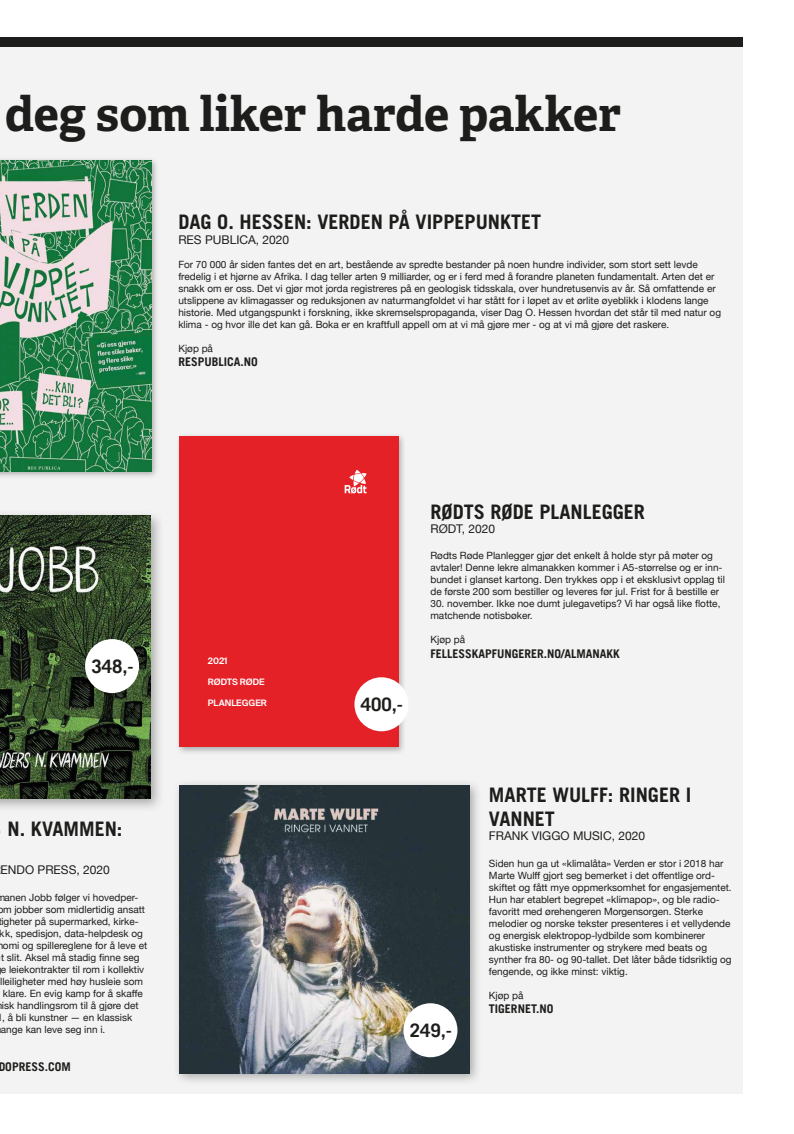
<style>
.page{position:relative;width:794px;height:1134px;background:#fff}
.page>*{position:absolute;margin:0;border:0;box-sizing:border-box;transform-origin:0 0}
.t1{font:700 48px "Adelle Basic";color:#1d1d1b}
.t2{font:700 20px/24px "Trade Gothic LT Std";color:#1d1d1b}
.t3{font:700 18.6px "Trade Gothic LT";color:#1d1d1b}
.t4{font:700 12px "Trade Gothic LT";color:#1d1d1b}
.t5{font:12px "Helvetica Neue";color:#1d1d1b}
.t6{font:10px/12px "Helvetica Neue";color:#1d1d1b}
.t7{font:600 8.9px "Suisse Intl";color:#fff}
</style>
<div class="page">
<div style="left:0;top:41px;width:743px;height:1052px;background:#f3f3f3"></div>
<div style="left:0;top:37px;width:743px;height:10px;background:#1d1d1b"></div>
<div style="left:172px;top:778px;width:310px;height:308px;background:#1d1d1b;opacity:.35"></div>
<img style="left:179px;top:785px;width:291px;height:288px">
<div style="left:403px;top:1003px;width:54px;height:54px;background:#fff;border-radius:50%"></div>
<div style="left:0;top:157px;width:160px;height:323px;background:#1d1d1b;opacity:.35"></div>
<img style="left:0;top:160px;width:151px;height:311px">
<div style="left:0;top:510px;width:164px;height:302px;background:#1d1d1b;opacity:.35"></div>
<img style="left:0;top:516px;width:150px;height:283px">
<div style="left:85px;top:639px;width:54px;height:54px;background:#fff;border-radius:50%"></div>
<div style="left:175px;top:432px;width:231px;height:323px;background:#1d1d1b;opacity:.35"></div>
<div style="left:179px;top:436px;width:219px;height:311px;background:#e52128"></div>
<svg style="left:345px;top:470px;width:21px;height:23px"></svg>
<div style="left:354px;top:677px;width:54px;height:54px;background:#fff;border-radius:50%"></div>
<h1 class="t1" style="left:5px;top:83px;width:617px">deg som liker harde pakker</h1>
<h2 class="t2" style="left:178px;top:210px;width:364px">DAG O. HESSEN: VERDEN PÅ VIPPEPUNKTET</h2>
<p class="t5" style="left:178px;top:231px;width:112px">RES PUBLICA, 2020</p>
<p class="t6" style="left:178px;top:259px;width:544px">For 70 000 år siden fantes det en art, bestående av spredte bestander på noen hundre individer, som stort sett levde fredelig i et hjørne av Afrika. I dag teller arten 9 milliarder, og er i ferd med å forandre planeten fundamentalt. Arten det er snakk om er oss. Det vi gjør mot jorda registreres på en geologisk tidsskala, over hundretusenvis av år. Så omfattende er utslippene av klimagasser og reduksjonen av naturmangfoldet vi har stått for i løpet av et ørlite øyeblikk i klodens lange historie. Med utgangspunkt i forskning, ikke skremselspropaganda, viser Dag O. Hessen hvordan det står til med natur og klima - og hvor ille det kan gå. Boka er en kraftfull appell om at vi må gjøre mer - og at vi må gjøre det raskere.</p>
<p class="t6" style="left:178px;top:343px;width:36px">Kjøp på</p>
<p class="t4" style="left:178px;top:354px;width:81px">RESPUBLICA.NO</p>
<h3 class="t3" style="left:91px;top:655px;width:44px">348,-</h3>
<h2 class="t2" style="left:8px;top:816px;width:116px">N. KVAMMEN:</h2>
<p class="t5" style="left:1px;top:861px;width:111px">ENDO PRESS, 2020</p>
<p class="t6" style="left:-4px;top:892px;width:144px">manen Jobb følger vi hovedper-</p>
<p class="t6" style="left:-3px;top:904px;width:149px">om jobber som midlertidig ansatt</p>
<p class="t6" style="left:1px;top:916px;width:139px">igheter på supermarked, kirke-</p>
<p class="t6" style="left:0;top:928px;width:145px">kk, spedisjon, data-helpdesk og</p>
<p class="t6" style="left:-3px;top:940px;width:151px">nomi og spillereglene for å leve et</p>
<p class="t6" style="left:1px;top:952px;width:140px">t slit. Aksel må stadig finne seg</p>
<p class="t6" style="left:1px;top:964px;width:145px">e leiekontrakter til rom i kollektiv</p>
<p class="t6" style="left:0;top:976px;width:144px">lleiligheter med høy husleie som</p>
<p class="t6" style="left:3px;top:988px;width:141px">klare. En evig kamp for å skaffe</p>
<p class="t6" style="left:2px;top:1000px;width:138px">isk handlingsrom til å gjøre det</p>
<p class="t6" style="left:0;top:1012px;width:134px">l, å bli kunstner — en klassisk</p>
<p class="t6" style="left:1px;top:1024px;width:106px">ange kan leve seg inn i.</p>
<p class="t4" style="left:-1px;top:1059px;width:74px">DOPRESS.COM</p>
<p class="t7" style="left:208px;top:656px;width:21px">2021</p>
<p class="t7" style="left:208px;top:677px;width:58px">RØDTS RØDE</p>
<p class="t7" style="left:208px;top:697px;width:60px">PLANLEGGER</p>
<h3 class="t3" style="left:361px;top:693px;width:44px">400,-</h3>
<h2 class="t2" style="left:430px;top:499px;width:216px">RØDTS RØDE PLANLEGGER</h2>
<p class="t5" style="left:430px;top:520px;width:66px">RØDT, 2020</p>
<p class="t6" style="left:430px;top:550px;width:296px">Rødts Røde Planlegger gjør det enkelt å holde styr på møter og avtaler! Denne lekre almanakken kommer i A5-størrelse og er inn&shy;bundet i glanset kartong. Den trykkes opp i et eksklusivt opplag til de første 200 som bestiller og leveres før jul. Frist for å bestille er</p>
<p class="t6" style="left:430px;top:598px;width:291px">30. november. Ikke noe dumt julegavetips? Vi har også like flotte, matchende notisbøker.</p>
<p class="t6" style="left:430px;top:634px;width:36px">Kjøp på</p>
<p class="t4" style="left:430px;top:646px;width:191px">FELLESSKAPFUNGERER.NO/ALMANAKK</p>
<h3 class="t3" style="left:410px;top:1019px;width:44px">249,-</h3>
<h2 class="t2" style="left:489px;top:782px;width:204px">MARTE WULFF: RINGER I<br>VANNET</h2>
<p class="t5" style="left:489px;top:827px;width:158px">FRANK VIGGO MUSIC, 2020</p>
<p class="t6" style="left:489px;top:858px;width:244px">Siden hun ga ut «klimalåta» Verden er stor i 2018 har Marte Wulff gjort seg bemerket i det offentlige ord&shy;skiftet og fått mye oppmerksomhet for engasjementet.<br>Hun har etablert begrepet «klimapop», og ble radio&shy;favoritt med ørehengeren Morgensorgen. Sterke melodier og norske tekster presenteres i et vellydende og energisk elektropop-lydbilde som kombinerer akustiske instrumenter og strykere med beats og synther fra 80- og 90-tallet. Det låter både tidsriktig og fengende, og ikke minst: viktig.</p>
<p class="t6" style="left:489px;top:990px;width:36px">Kjøp på</p>
<p class="t4" style="left:489px;top:1001px;width:66px">TIGERNET.NO</p>
</div>
